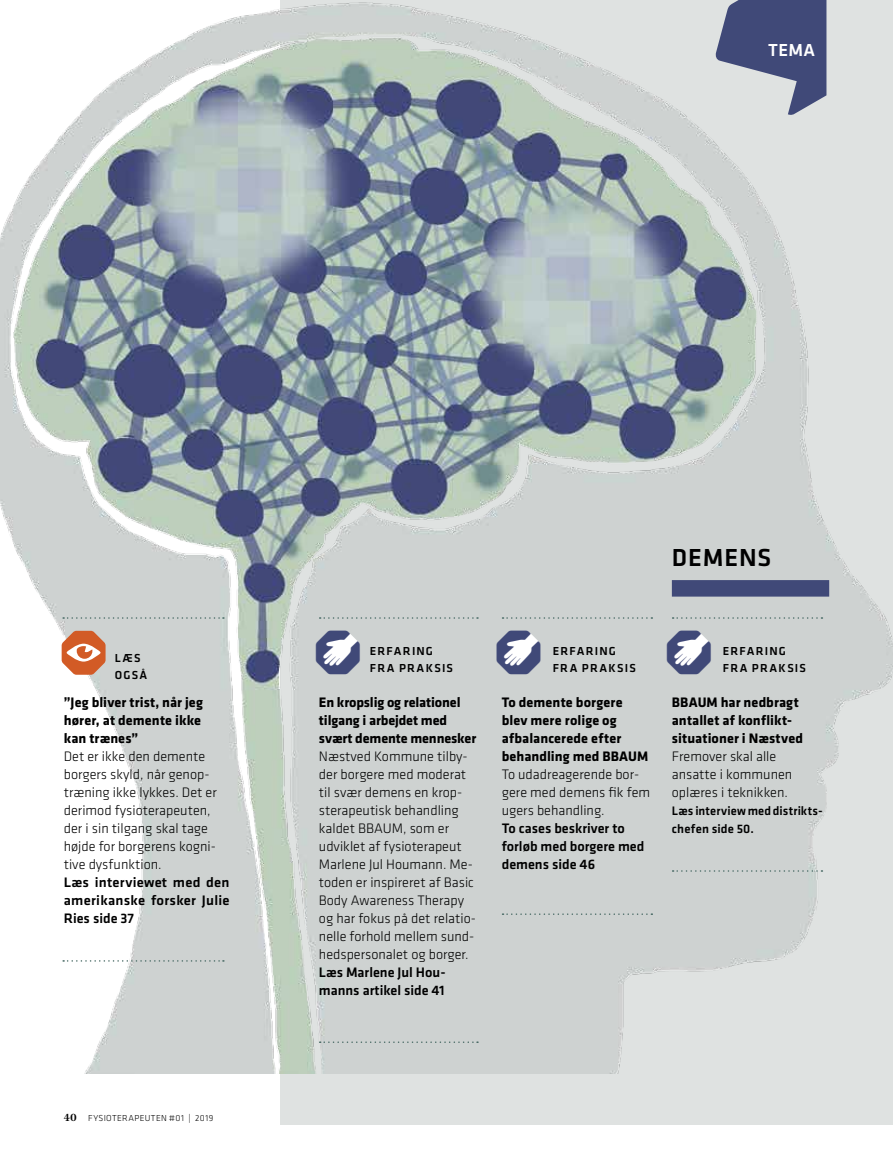
<style>
.page{position:relative;width:893px;height:1149px;background:#fff}
.page>*{position:absolute;margin:0;border:0;box-sizing:border-box;transform-origin:0 0}
.t1{font:500 25.5px "Klavika";letter-spacing:.035em;color:#000}
.t2{font:500 18px "Klavika";color:#fff}
.t3{font:300 14.25px/18px "Klavika";color:#000}
.t4{font:700 14.25px/18px "Klavika";letter-spacing:.005em;color:#000}
.t5{font:500 14.25px/18px "Klavika";color:#000}
.t6{font:500 12.75px/18px "Klavika";letter-spacing:.015em;color:#000}
.t7{font:500 12px/16.5px "Klavika";letter-spacing:.105em;color:#000}
.t8{font:700 10.5px "Harriet Text";color:#000}
.t9{font:300 9px "Klavika";letter-spacing:.04em;color:#000}
</style>
<div class="page">
<div style="left:281px;top:0;width:612px;height:1124px;background:#dfe2e1"></div>
<img style="left:0;top:0;width:893px;height:1073px">
<svg style="left:715px;top:0;width:111px;height:115px"></svg>
<svg style="left:320px;top:617px;width:158px;height:1px"></svg>
<svg style="left:320px;top:1041px;width:158px;height:1px"></svg>
<svg style="left:502px;top:617px;width:150px;height:1px"></svg>
<svg style="left:673px;top:617px;width:149px;height:1px"></svg>
<svg style="left:673px;top:870px;width:149px;height:1px"></svg>
<svg style="left:63px;top:959px;width:161px;height:2px"></svg>
<svg style="left:63px;top:617px;width:161px;height:1px"></svg>
<svg style="left:502px;top:913px;width:150px;height:1px"></svg>
<svg style="left:62px;top:630px;width:44px;height:44px"></svg>
<div style="left:672px;top:580px;width:157px;height:16px;background:#404978"></div>
<svg style="left:316px;top:630px;width:44px;height:44px;background:#e5e7e7"></svg>
<svg style="left:497px;top:630px;width:44px;height:44px;background:#e5e7e7"></svg>
<svg style="left:667px;top:630px;width:44px;height:44px;background:#e5e7e7"></svg>
<p class="t2" style="left:768px;top:37px;width:48px">TEMA</p>
<p class="t7" style="left:115px;top:649px;width:34px">LÆS<br>OGSÅ</p>
<p class="t4" style="left:64px;top:692px;width:141px">”Jeg bliver trist, når jeg hører, at demente ikke kan trænes”</p>
<p class="t3" style="left:64px;top:747px;width:155px">Det er ikke den demente borgers skyld, når genop&shy;træning ikke lykkes. Det er derimod fysioterapeuten, der i sin tilgang skal tage højde for borgerens kogni&shy;tive dysfunktion.</p>
<p class="t5" style="left:64px;top:872px;width:167px;text-align:justify">Læs interviewet med den amerikanske forsker Julie Ries side 37</p>
<p class="t8" style="left:64px;top:1109px;width:15px">40</p>
<p class="t9" style="left:88px;top:1112px;width:127px">FYSIOTERAPEUTEN #01 | 2019</p>
<h1 class="t1" style="left:672px;top:540px;width:101px">DEMENS</h1>
<p class="t7" style="left:370px;top:642px;width:85px">ERFARING<br>FRA PRAKSIS</p>
<p class="t4" style="left:319px;top:692px;width:159px">En kropslig og relationel tilgang i arbejdet med svært demente mennesker</p>
<p class="t3" style="left:319px;top:747px;width:159px">Næstved Kommune tilby&shy;der borgere med moderat til svær demens en krop&shy;sterapeutisk behandling kaldet BBAUM, som er udviklet af fysioterapeut<br>Marlene Jul Houmann. Me&shy;toden er inspireret af Basic<br>Body Awareness Therapy og har fokus på det relatio&shy;nelle forhold mellem sund&shy;hedspersonalet og borger.</p>
<p class="t5" style="left:319px;top:962px;width:128px">Læs Marlene Jul Hou&shy;manns artikel side 41</p>
<p class="t7" style="left:553px;top:642px;width:85px">ERFARING<br>FRA PRAKSIS</p>
<p class="t4" style="left:502px;top:692px;width:148px">To demente borgere blev mere rolige og afbalancerede efter behandling med BBAUM</p>
<p class="t3" style="left:502px;top:765px;width:150px">To udadreagerende bor&shy;gere med demens fik fem ugers behandling.</p>
<p class="t5" style="left:502px;top:818px;width:144px">To cases beskriver to forløb med borgere med demens side 46</p>
<p class="t7" style="left:723px;top:642px;width:85px">ERFARING<br>FRA PRAKSIS</p>
<p class="t4" style="left:672px;top:692px;width:133px">BBAUM har nedbragt antallet af konflikt&shy;situationer i Næstved</p>
<p class="t3" style="left:672px;top:747px;width:122px">Fremover skal alle ansatte i kommunen oplæres i teknikken.</p>
<p class="t6" style="left:672px;top:801px;width:152px">Læs interview med distrikts&shy;chefen side 50.</p>
</div>
